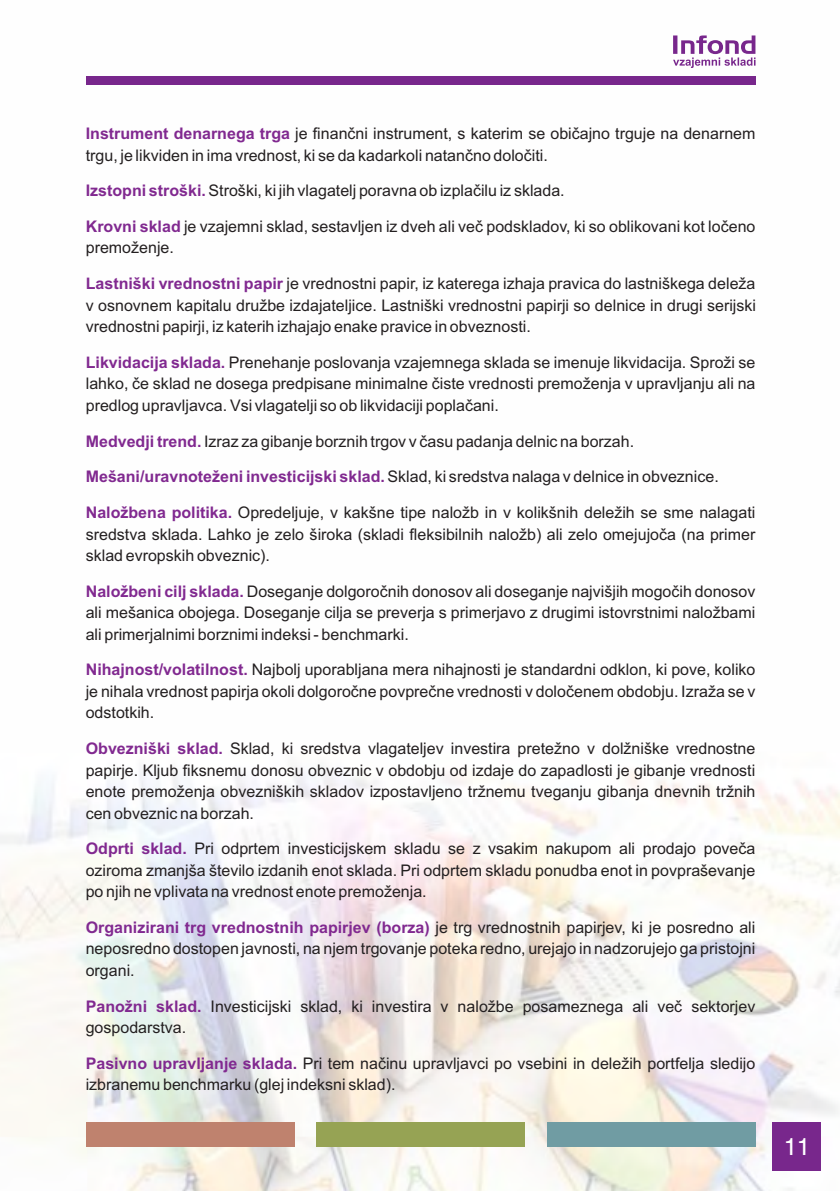
<style>
.page{position:relative;width:840px;height:1191px;background:#fff}
.page>*{position:absolute;margin:0;border:0;box-sizing:border-box;transform-origin:0 0}
.t1{font:24px "Arial";color:#fff}
.t2{font:16px/21.4px "Arial";color:#231f20}
.t3{font:700 16px "Arial";color:#812990}
.s1{font-weight:700;color:#812990}
.s2{font-weight:400;color:#231f20}
</style>
<div class="page">
<img style="left:0;top:35px;width:839px;height:1156px">
<div style="left:546px;top:1122px;width:209px;height:24px;background:#709ca3"></div>
<div style="left:316px;top:1122px;width:209px;height:24px;background:#96a354"></div>
<div style="left:86px;top:1122px;width:208px;height:24px;background:#bf826e"></div>
<div style="left:771px;top:1122px;width:49px;height:49px;background:#78278c"></div>
<div style="left:86px;top:76px;width:669px;height:9px;background:#78278c"></div>
<svg style="left:672px;top:35px;width:83px;height:33px"></svg>
<p class="t2" style="left:86px;top:124px;width:670px"><span class="s1">Instrument denarnega trga</span> je finančni instrument, s katerim se običajno trguje na denarnem</p>
<p class="t2" style="left:86px;top:146px;width:463px">trgu, je likviden in ima vrednost, ki se da kadarkoli natančno določiti.</p>
<p class="t2" style="left:86px;top:181px;width:480px"><span class="s1">Izstopni stroški.</span> Stroški, ki jih vlagatelj poravna ob izplačilu iz sklada.</p>
<p class="t2" style="left:86px;top:217px;width:670px"><span class="s1">Krovni sklad</span> je vzajemni sklad, sestavljen iz dveh ali več podskladov, ki so oblikovani kot ločeno</p>
<p class="t2" style="left:86px;top:239px;width:90px">premoženje.</p>
<p class="t2" style="left:86px;top:274px;width:670px"><span class="s1">Lastniški vrednostni papir</span> je vrednostni papir, iz katerega izhaja pravica do lastniškega deleža</p>
<p class="t2" style="left:86px;top:296px;width:671px">v osnovnem kapitalu družbe izdajateljice. Lastniški vrednostni papirji so delnice in drugi serijski vrednostni papirji, iz katerih izhajajo enake pravice in obveznosti.</p>
<p class="t2" style="left:86px;top:353px;width:670px"><span class="s1">Likvidacija sklada.</span> Prenehanje poslovanja vzajemnega sklada se imenuje likvidacija. Sproži se</p>
<p class="t2" style="left:86px;top:374px;width:670px">lahko, če sklad ne dosega predpisane minimalne čiste vrednosti premoženja v upravljanju ali na predlog upravljavca. Vsi vlagatelji so ob likvidaciji poplačani.</p>
<p class="t2" style="left:86px;top:432px;width:549px"><span class="s1">Medvedji trend.</span> Izraz za gibanje borznih trgov v času padanja delnic na borzah.</p>
<p class="t2" style="left:86px;top:467px;width:634px"><span class="s1">Mešani/uravnoteženi investicijski sklad.</span> Sklad, ki sredstva nalaga v delnice in obveznice.</p>
<p class="t2" style="left:86px;top:503px;width:670px"><span class="s1">Naložbena politika.</span> Opredeljuje, v kakšne tipe naložb in v kolikšnih deležih se sme nalagati</p>
<p class="t2" style="left:86px;top:525px;width:670px">sredstva sklada. Lahko je zelo široka (skladi fleksibilnih naložb) ali zelo omejujoča (na primer sklad evropskih obveznic).</p>
<p class="t2" style="left:86px;top:582px;width:670px"><span class="s1">Naložbeni cilj sklada.</span> Doseganje dolgoročnih donosov ali doseganje najvišjih mogočih donosov</p>
<p class="t2" style="left:86px;top:603px;width:670px">ali mešanica obojega. Doseganje cilja se preverja s primerjavo z drugimi istovrstnimi naložbami ali primerjalnimi borznimi indeksi - benchmarki.</p>
<p class="t2" style="left:86px;top:660px;width:670px"><span class="s1">Nihajnost/volatilnost.</span> Najbolj uporabljana mera nihajnosti je standardni odklon, ki pove, koliko</p>
<p class="t2" style="left:86px;top:682px;width:670px">je nihala vrednost papirja okoli dolgoročne povprečne vrednosti v določenem obdobju. Izraža se v odstotkih.</p>
<p class="t2" style="left:86px;top:739px;width:670px"><span class="s1">Obvezniški sklad.</span> Sklad, ki sredstva vlagateljev investira pretežno v dolžniške vrednostne</p>
<p class="t2" style="left:86px;top:760px;width:670px;text-align:justify">papirje. Kljub fiksnemu donosu obveznic v obdobju od izdaje do zapadlosti je gibanje vrednosti enote premoženja obvezniških skladov izpostavljeno tržnemu tveganju gibanja dnevnih tržnih cen obveznic na borzah.</p>
<p class="t2" style="left:86px;top:839px;width:670px;text-align:justify;text-indent:109px">Pri odprtem investicijskem skladu se z vsakim nakupom ali prodajo poveča oziroma zmanjša število izdanih enot sklada. Pri odprtem skladu ponudba enot in povpraševanje po njih ne vplivata na vrednost enote premoženja.</p>
<p class="t3" style="left:86px;top:842px;width:102px">Odprti sklad.</p>
<p class="t3" style="left:86px;top:921px;width:670px">Organizirani trg vrednostnih papirjev (borza) <span class="s2">je trg vrednostnih papirjev, ki je posredno ali</span></p>
<p class="t2" style="left:86px;top:939px;width:670px">neposredno dostopen javnosti, na njem trgovanje poteka redno, urejajo in nadzorujejo ga pristojni organi.</p>
<p class="t2" style="left:210px;top:996px;width:546px">Investicijski sklad, ki investira v naložbe posameznega ali več sektorjev</p>
<p class="t2" style="left:86px;top:1018px;width:102px">gospodarstva.</p>
<p class="t3" style="left:86px;top:1000px;width:117px">Panožni sklad.</p>
<p class="t2" style="left:86px;top:1054px;width:670px"><span class="s1">Pasivno upravljanje sklada.</span> Pri tem načinu upravljavci po vsebini in deležih portfelja sledijo</p>
<p class="t2" style="left:86px;top:1075px;width:311px">izbranemu benchmarku (glej indeksni sklad).</p>
<h1 class="t1" style="left:783px;top:1137px;width:28px">11</h1>
</div>
